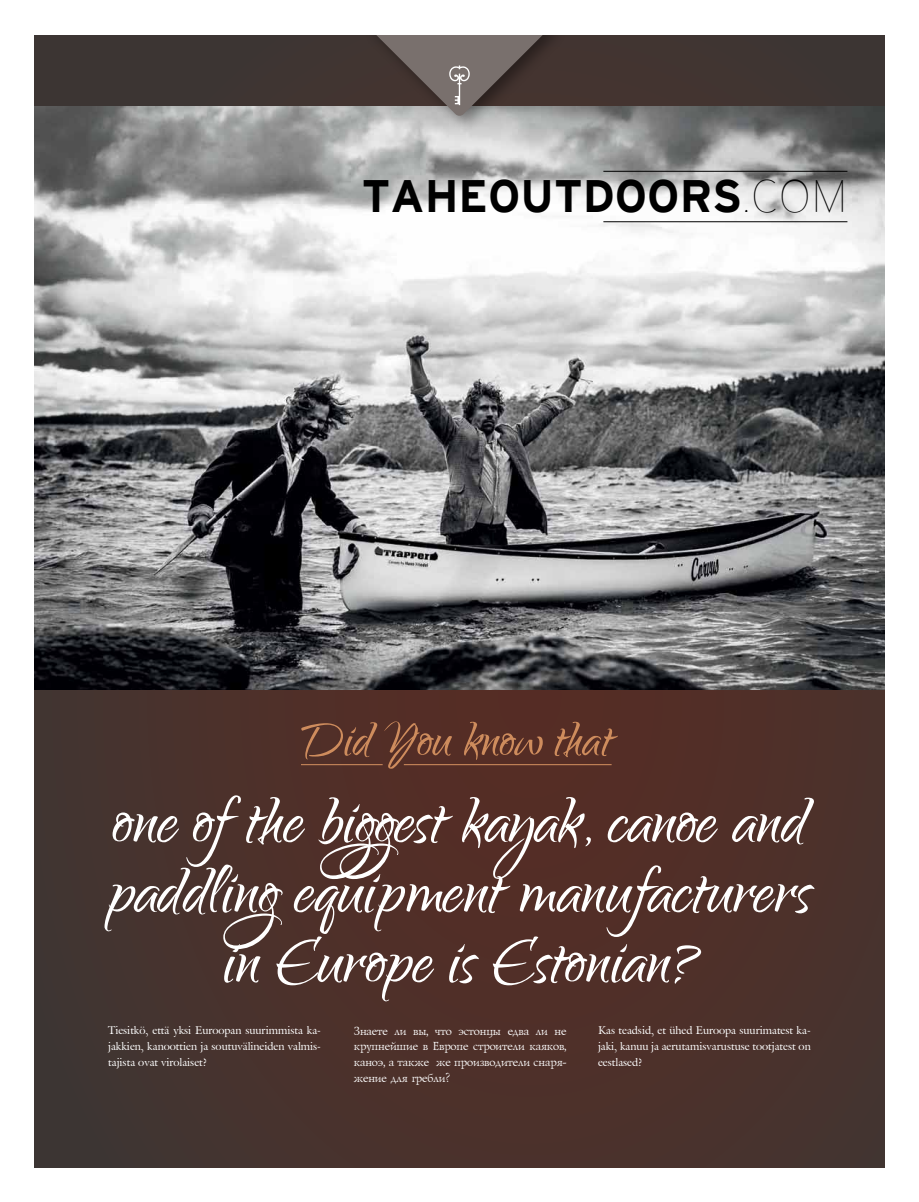
<style>
.page{position:relative;width:919px;height:1202px;background:#fff}
.page>*{position:absolute;margin:0;border:0;box-sizing:border-box;transform-origin:0 0}
.t1{font:90px/70px "Qwigley";color:#fff;text-align:center}
.t2{font:700 45.4px "Interstate";color:#000}
.t3{font:12px/15.7px "Lazurski Cyrillic";letter-spacing:-.01em;color:#fff;text-align:justify}
.t4{font:11px/16px "Galliard IT Cby BT";color:#fff;text-align:justify}
.s1{font-weight:100}
</style>
<div class="page">
<div style="left:34px;top:34px;width:850px;height:1134px;background:linear-gradient(to right,#46332e,#4f3029)"></div>
<img style="left:34px;top:106px;width:850px;height:583px">
<hr style="left:603px;top:171px;width:244px;height:1px;background:#000">
<hr style="left:603px;top:222px;width:244px;height:1px;background:#000">
<div style="left:359px;top:18px;width:206px;height:115px;background:#000;opacity:.4"></div>
<div style="left:0;top:0;width:918px;height:34px;background:#fff"></div>
<svg style="left:301px;top:721px;width:317px;height:48px;background:#683d2f"></svg>
<svg style="left:367px;top:34px;width:185px;height:82px;background:#695f5c"></svg>
<h2 class="t2" style="left:362px;top:170px;width:487px">TAHEOUTDOORS<span class="s1">.COM</span></h2>
<h1 class="t1" style="left:107px;top:793px;width:707px">one of the biggest kayak, canoe and paddling equipment manufacturers in Europe is Estonian?</h1>
<p class="t4" style="left:108px;top:1022px;width:214px">Tiesitkö, että yksi Euroopan suurimmista ka&shy;jakkien, kanoottien ja soutuvälineiden valmis&shy;tajista ovat virolaiset?</p>
<p class="t3" style="left:353px;top:1023px;width:215px">Знаете ли вы, что эстонцы едва ли не крупнейшие в Европе строители каяков, каноэ, а также же производители снаря&shy;жение для гребли?</p>
<p class="t4" style="left:598px;top:1022px;width:214px">Kas teadsid, et ühed Euroopa suurimatest ka&shy;jaki, kanuu ja aerutamisvarustuse tootjatest on eestlased?</p>
</div>
